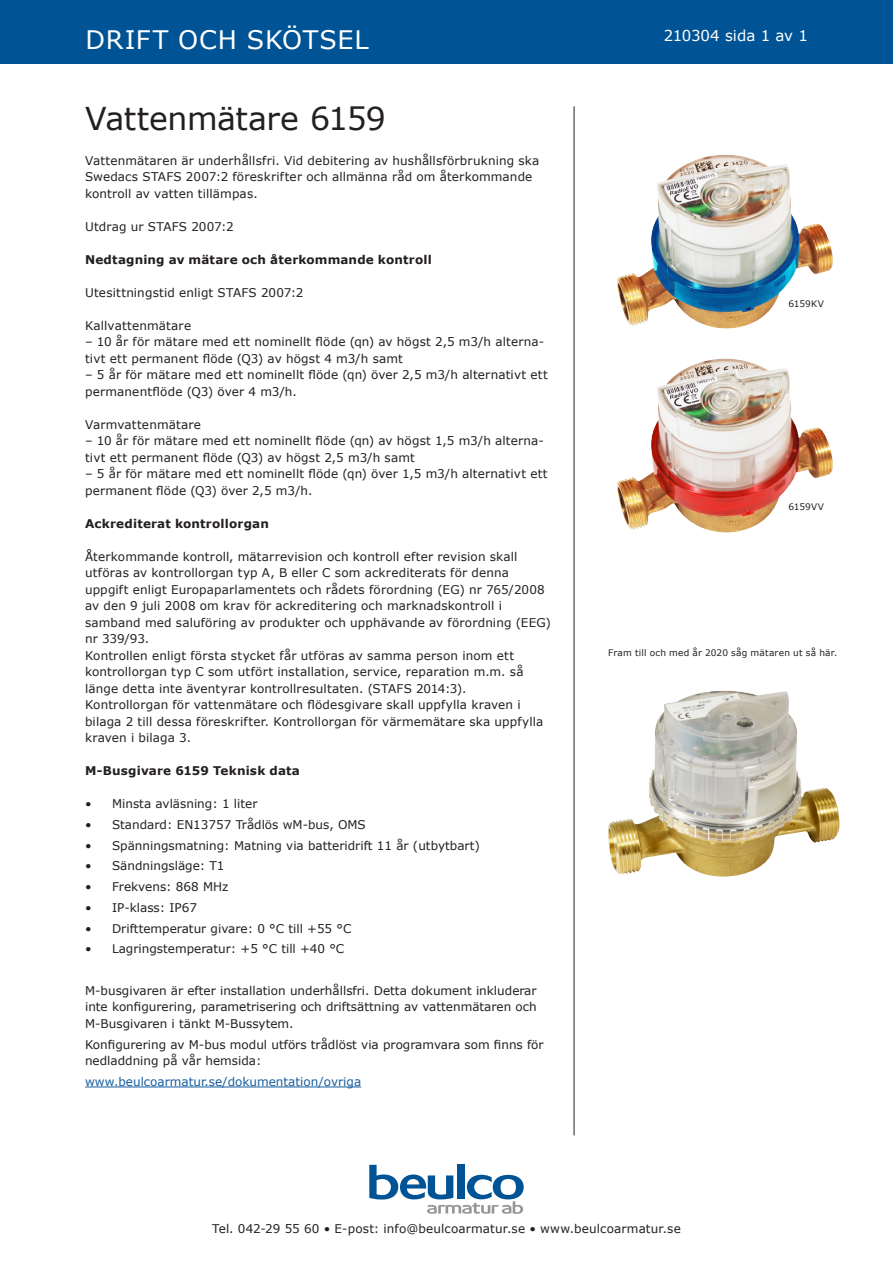
<style>
.page{position:relative;width:893px;height:1263px;background:#fff}
.page>*{position:absolute;margin:0;border:0;box-sizing:border-box;transform-origin:0 0}
.Rubrik{font:31.5px "Verdana";letter-spacing:-.015em;color:#231f20}
.t1{font:25.5px "Verdana";letter-spacing:.025em;color:#fff}
.t2{font:15px "Verdana";letter-spacing:-.005em;color:#fff}
.Brödtext{font:12px/16.5px "Verdana";letter-spacing:.01em;color:#231f20}
.Punktad_brödtext_Beu{font:12px/16.5px "Verdana";color:#231f20;text-align:justify}
.Brödtext-2{font:700 12px "Verdana";letter-spacing:.015em;color:#231f20}
.Tabell_rubrik_Beulco{font:12px/16.5px "Verdana";color:#231f20}
.Tabell_rubrik_Beulco-2{font:12px "Verdana";color:#175d9e}
.t3{font:9px "Verdana";letter-spacing:.015em;color:#231f20}
</style>
<div class="page">
<div style="left:0;top:0;width:893px;height:64px;background:#005495"></div>
<hr style="left:574px;top:106px;width:1px;height:1029px;background:#231f20">
<svg style="left:369px;top:1165px;width:155px;height:49px"></svg>
<hr style="left:85px;top:1086px;width:276px;height:1px;background:#175d9e">
<img style="left:617px;top:154px;width:216px;height:175px">
<img style="left:617px;top:358px;width:216px;height:175px">
<img style="left:608px;top:690px;width:231px;height:187px">
<h2 class="t1" style="left:85px;top:22px;width:285px">DRIFT OCH SKÖTSEL</h2>
<p class="Rubrik" style="left:85px;top:97px;width:302px">Vattenmätare 6159</p>
<p class="Brödtext" style="left:85px;top:152px;width:456px">Vattenmätaren är underhållsfri. Vid debitering av hushållsförbrukning ska<br>Swedacs STAFS 2007:2 föreskrifter och allmänna råd om återkommande kontroll av vatten tillämpas.</p>
<p class="Brödtext" style="left:85px;top:218px;width:150px">Utdrag ur STAFS 2007:2</p>
<p class="Brödtext-2" style="left:85px;top:251px;width:348px">Nedtagning av mätare och återkommande kontroll</p>
<p class="Brödtext" style="left:85px;top:284px;width:220px">Utesittningstid enligt STAFS 2007:2</p>
<p class="Brödtext" style="left:85px;top:317px;width:108px">Kallvattenmätare</p>
<p class="Brödtext" style="left:85px;top:333px;width:461px">– 10 år för mätare med ett nominellt flöde (qn) av högst 2,5 m3/h alterna&shy;tivt ett permanent flöde (Q3) av högst 4 m3/h samt</p>
<p class="Brödtext" style="left:85px;top:366px;width:464px">– 5 år för mätare med ett nominellt flöde (qn) över 2,5 m3/h alternativt ett permanentflöde (Q3) över 4 m3/h.</p>
<p class="Brödtext" style="left:85px;top:416px;width:117px">Varmvattenmätare</p>
<p class="Brödtext" style="left:85px;top:432px;width:460px">– 10 år för mätare med ett nominellt flöde (qn) av högst 1,5 m3/h alterna&shy;tivt ett permanent flöde (Q3) av högst 2,5 m3/h samt</p>
<p class="Brödtext" style="left:85px;top:465px;width:464px">– 5 år för mätare med ett nominellt flöde (qn) över 1,5 m3/h alternativt ett permanent flöde (Q3) över 2,5 m3/h.</p>
<p class="Brödtext-2" style="left:85px;top:515px;width:185px">Ackrediterat kontrollorgan</p>
<p class="Brödtext" style="left:85px;top:548px;width:467px">Återkommande kontroll, mätarrevision och kontroll efter revision skall utföras av kontrollorgan typ A, B eller C som ackrediterats för denna uppgift enligt Europaparlamentets och rådets förordning (EG) nr 765/2008 av den 9 juli 2008 om krav för ackreditering och marknadskontroll i samband med saluföring av produkter och upphävande av förordning (EEG) nr 339/93.</p>
<p class="Brödtext" style="left:85px;top:647px;width:440px">Kontrollen enligt första stycket får utföras av samma person inom ett kontrollorgan typ C som utfört installation, service, reparation m.m. så länge detta inte äventyrar kontrollresultaten. (STAFS 2014:3).</p>
<p class="Brödtext" style="left:85px;top:696px;width:460px">Kontrollorgan för vattenmätare och flödesgivare skall uppfylla kraven i bilaga 2 till dessa föreskrifter. Kontrollorgan för värmemätare ska uppfylla kraven i bilaga 3.</p>
<p class="Brödtext-2" style="left:85px;top:762px;width:216px">M-Busgivare 6159 Teknisk data</p>
<p class="Brödtext" style="left:85px;top:795px;width:174px">• Minsta avläsning: 1 liter</p>
<p class="Brödtext" style="left:85px;top:816px;width:282px">• Standard: EN13757 Trådlös wM-bus, OMS</p>
<p class="Brödtext" style="left:85px;top:837px;width:396px">• Spänningsmatning: Matning via batteridrift 11 år (utbytbart)</p>
<p class="Brödtext" style="left:85px;top:858px;width:141px">• Sändningsläge: T1</p>
<p class="Brödtext" style="left:85px;top:878px;width:145px">• Frekvens: 868 MHz</p>
<p class="Brödtext" style="left:85px;top:899px;width:114px">• IP-klass: IP67</p>
<p class="Brödtext" style="left:85px;top:920px;width:268px">• Drifttemperatur givare: 0 °C till +55 °C</p>
<p class="Brödtext" style="left:85px;top:941px;width:261px">• Lagringstemperatur: +5 °C till +40 °C</p>
<p class="Punktad_brödtext_Beu" style="left:85px;top:982px;width:453px">M-busgivaren är efter installation underhållsfri. Detta dokument inkluderar inte konfigurering, parametrisering och driftsättning av vattenmätaren och M-Busgivaren i tänkt M-Bussytem.</p>
<p class="Tabell_rubrik_Beulco" style="left:85px;top:1036px;width:460px">Konfigurering av M-bus modul utförs trådlöst via programvara som finns för nedladdning på vår hemsida:</p>
<p class="Tabell_rubrik_Beulco-2" style="left:85px;top:1073px;width:278px">www.beulcoarmatur.se/dokumentation/ovriga</p>
<p class="t2" style="left:664px;top:25px;width:146px">210304 sida 1 av 1</p>
<p class="t3" style="left:788px;top:297px;width:37px">6159KV</p>
<p class="t3" style="left:788px;top:500px;width:37px">6159VV</p>
<p class="t3" style="left:608px;top:647px;width:231px">Fram till och med år 2020 såg mätaren ut så här.</p>
<p class="Brödtext" style="left:212px;top:1220px;width:470px">Tel. 042-29 55 60 • E-post: info@beulcoarmatur.se • www.beulcoarmatur.se</p>
</div>
